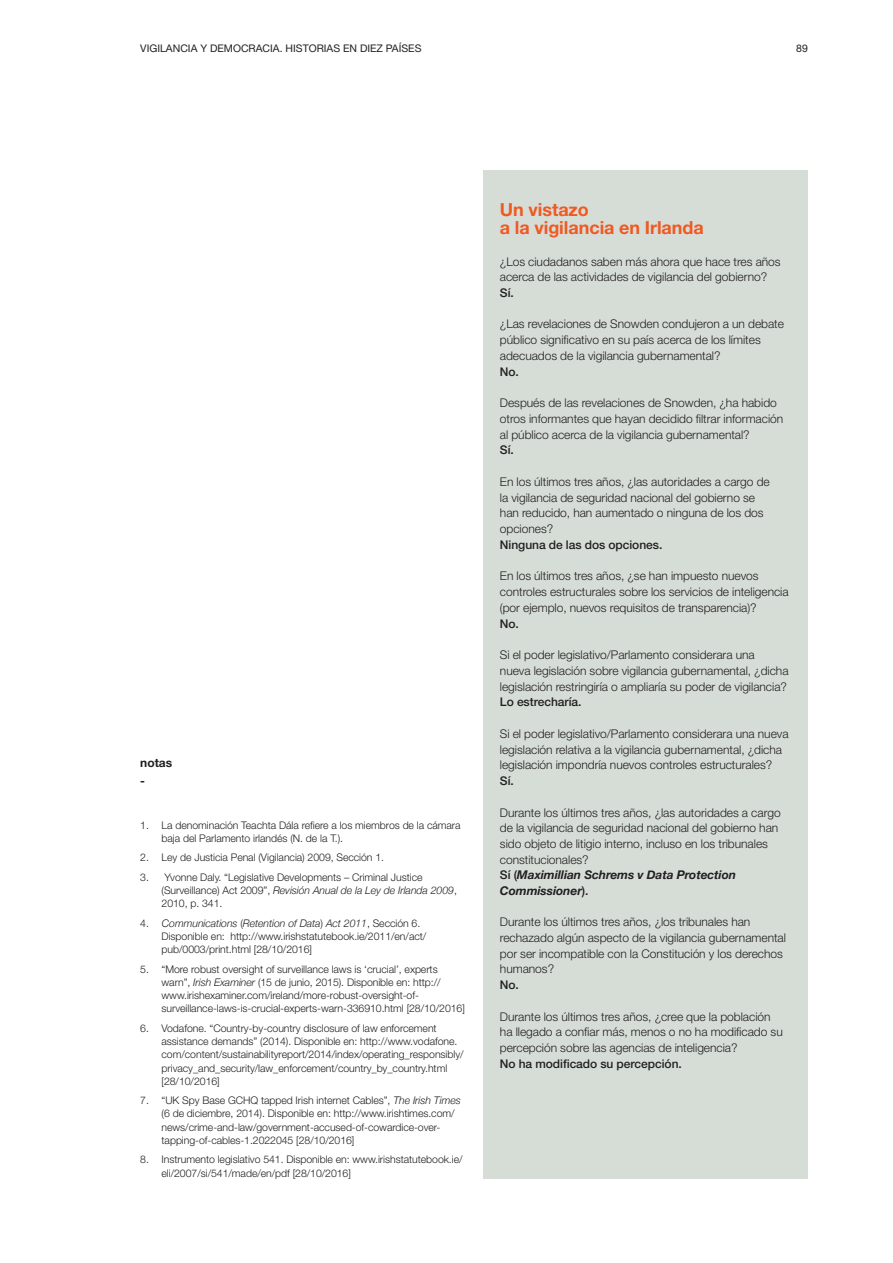
<style>
.page{position:relative;width:893px;height:1263px;background:#fff}
.page>*{position:absolute;margin:0;border:0;box-sizing:border-box;transform-origin:0 0}
.Subtítulos_rojos{font:700 18px "Helvetica Neue";letter-spacing:-.005em;color:#f15921}
.TEXTO_CORRIDO_OK{font:300 12px/15.8px "Helvetica Neue";letter-spacing:-.005em;color:#231f20}
.TEXTO_CORRIDO_OK-2{font:500 12px "Helvetica Neue";letter-spacing:-.005em;color:#231f20}
.TEXTO_CORRIDO_OK-3{font:italic 700 12px/15.8px "Helvetica Neue";letter-spacing:-.005em;color:#231f20}
.Subtítulos_rojos-2{font:700 12px/18px "Helvetica Neue";letter-spacing:-.005em;color:#231f20}
.t1{font:300 10.5px/13.4px "Helvetica Neue";letter-spacing:-.005em;color:#231f20}
.t2{font:10.5px "Helvetica Neue";color:#231f20}
.s1{font-style:italic}
.s2{font-weight:500;font-style:normal}
</style>
<div class="page">
<div style="left:483px;top:170px;width:325px;height:1008px;background:#d6ddd7"></div>
<p class="t2" style="left:140px;top:42px;width:283px">VIGILANCIA Y DEMOCRACIA. HISTORIAS EN DIEZ PAÍSES</p>
<p class="t2" style="left:796px;top:42px;width:13px">89</p>
<p class="Subtítulos_rojos-2" style="left:140px;top:753px;width:33px">notas -</p>
<p class="t1" style="left:162px;top:818px;width:301px;text-indent:-21px">1. La denominación Teachta Dála refiere a los miembros de la cámara baja del Parlamento irlandés (N. de la T.).</p>
<p class="t1" style="left:140px;top:851px;width:245px">2. Ley de Justicia Penal (Vigilancia) 2009, Sección 1.</p>
<p class="t1" style="left:162px;top:870px;width:297px;text-indent:-21px">3. Yvonne Daly. “Legislative Developments – Criminal Justice (Surveillance) Act 2009”, <span class="s1">Revisión Anual de la Ley de Irlanda 2009</span>,<br>2010, p. 341.</p>
<p class="t1" style="left:162px;top:916px;width:266px;text-indent:-21px">4. <span class="s1">Communications</span> (<span class="s1">Retention of Data</span>) <span class="s1">Act 2011</span>, Sección 6.<br>Disponible en: http://www.irishstatutebook.ie/2011/en/act/ pub/0003/print.html [28/10/2016]</p>
<p class="t1" style="left:162px;top:962px;width:305px;text-indent:-21px">5. “More robust oversight of surveillance laws is ‘crucial’, experts warn”, <span class="s1">Irish Examiner</span> (15 de junio, 2015). Disponible en: http:// www.irishexaminer.com/ireland/more-robust-oversight-of&shy;surveillance-laws-is-crucial-experts-warn-336910.html [28/10/2016]</p>
<p class="t1" style="left:162px;top:1021px;width:304px;text-indent:-21px">6. Vodafone. “Country-by-country disclosure of law enforcement assistance demands” (2014). Disponible en: http://www.vodafone. com/content/sustainabilityreport/2014/index/operating_responsibly/ privacy_and_security/law_enforcement/country_by_country.html [28/10/2016]</p>
<p class="t1" style="left:162px;top:1093px;width:301px;text-indent:-21px">7. “UK Spy Base GCHQ tapped Irish internet Cables”, <span class="s1">The Irish Times </span>(6 de diciembre, 2014). Disponible en: http://www.irishtimes.com/ news/crime-and-law/government-accused-of-cowardice-over&shy;tapping-of-cables-1.2022045 [28/10/2016]</p>
<p class="t1" style="left:162px;top:1153px;width:303px;text-indent:-21px">8. Instrumento legislativo 541. Disponible en: www.irishstatutebook.ie/ eli/2007/si/541/made/en/pdf [28/10/2016]</p>
<p class="Subtítulos_rojos" style="left:500px;top:198px;width:90px">Un vistazo</p>
<p class="Subtítulos_rojos" style="left:500px;top:216px;width:205px">a la vigilancia en Irlanda</p>
<p class="TEXTO_CORRIDO_OK" style="left:500px;top:253px;width:282px">¿Los ciudadanos saben más ahora que hace tres años acerca de las actividades de vigilancia del gobierno?</p>
<p class="TEXTO_CORRIDO_OK-2" style="left:500px;top:286px;width:15px">Sí.</p>
<p class="TEXTO_CORRIDO_OK" style="left:500px;top:316px;width:286px">¿Las revelaciones de Snowden condujeron a un debate público significativo en su país acerca de los límites adecuados de la vigilancia gubernamental?</p>
<p class="TEXTO_CORRIDO_OK-2" style="left:500px;top:364px;width:21px">No.</p>
<p class="TEXTO_CORRIDO_OK" style="left:500px;top:395px;width:285px">Después de las revelaciones de Snowden, ¿ha habido otros informantes que hayan decidido filtrar información al público acerca de la vigilancia gubernamental?</p>
<p class="TEXTO_CORRIDO_OK-2" style="left:500px;top:443px;width:15px">Sí.</p>
<p class="TEXTO_CORRIDO_OK" style="left:500px;top:474px;width:271px">En los últimos tres años, ¿las autoridades a cargo de la vigilancia de seguridad nacional del gobierno se han reducido, han aumentado o ninguna de los dos opciones?</p>
<p class="TEXTO_CORRIDO_OK-2" style="left:500px;top:537px;width:164px">Ninguna de las dos opciones.</p>
<p class="TEXTO_CORRIDO_OK" style="left:500px;top:568px;width:290px">En los últimos tres años, ¿se han impuesto nuevos controles estructurales sobre los servicios de inteligencia (por ejemplo, nuevos requisitos de transparencia)?</p>
<p class="TEXTO_CORRIDO_OK-2" style="left:500px;top:616px;width:21px">No.</p>
<p class="TEXTO_CORRIDO_OK" style="left:500px;top:647px;width:290px">Si el poder legislativo/Parlamento considerara una<br>nueva legislación sobre vigilancia gubernamental, ¿dicha legislación restringiría o ampliaría su poder de vigilancia?</p>
<p class="TEXTO_CORRIDO_OK-2" style="left:500px;top:695px;width:83px">Lo estrecharía.</p>
<p class="TEXTO_CORRIDO_OK" style="left:500px;top:725px;width:290px">Si el poder legislativo/Parlamento considerara una nueva legislación relativa a la vigilancia gubernamental, ¿dicha legislación impondría nuevos controles estructurales?</p>
<p class="TEXTO_CORRIDO_OK-2" style="left:500px;top:774px;width:15px">Sí.</p>
<p class="TEXTO_CORRIDO_OK" style="left:500px;top:804px;width:282px">Durante los últimos tres años, ¿las autoridades a cargo de la vigilancia de seguridad nacional del gobierno han sido objeto de litigio interno, incluso en los tribunales constitucionales?</p>
<p class="TEXTO_CORRIDO_OK-3" style="left:500px;top:867px;width:238px"><span class="s2">Sí (</span>Maximillian Schrems v Data Protection<br>Commissioner<span class="s2">).</span></p>
<p class="TEXTO_CORRIDO_OK" style="left:500px;top:914px;width:288px">Durante los últimos tres años, ¿los tribunales han rechazado algún aspecto de la vigilancia gubernamental por ser incompatible con la Constitución y los derechos humanos?</p>
<p class="TEXTO_CORRIDO_OK-2" style="left:500px;top:978px;width:21px">No.</p>
<p class="TEXTO_CORRIDO_OK" style="left:500px;top:1008px;width:284px">Durante los últimos tres años, ¿cree que la población ha llegado a confiar más, menos o no ha modificado su percepción sobre las agencias de inteligencia?</p>
<p class="TEXTO_CORRIDO_OK-2" style="left:500px;top:1056px;width:183px">No ha modificado su percepción.</p>
</div>
